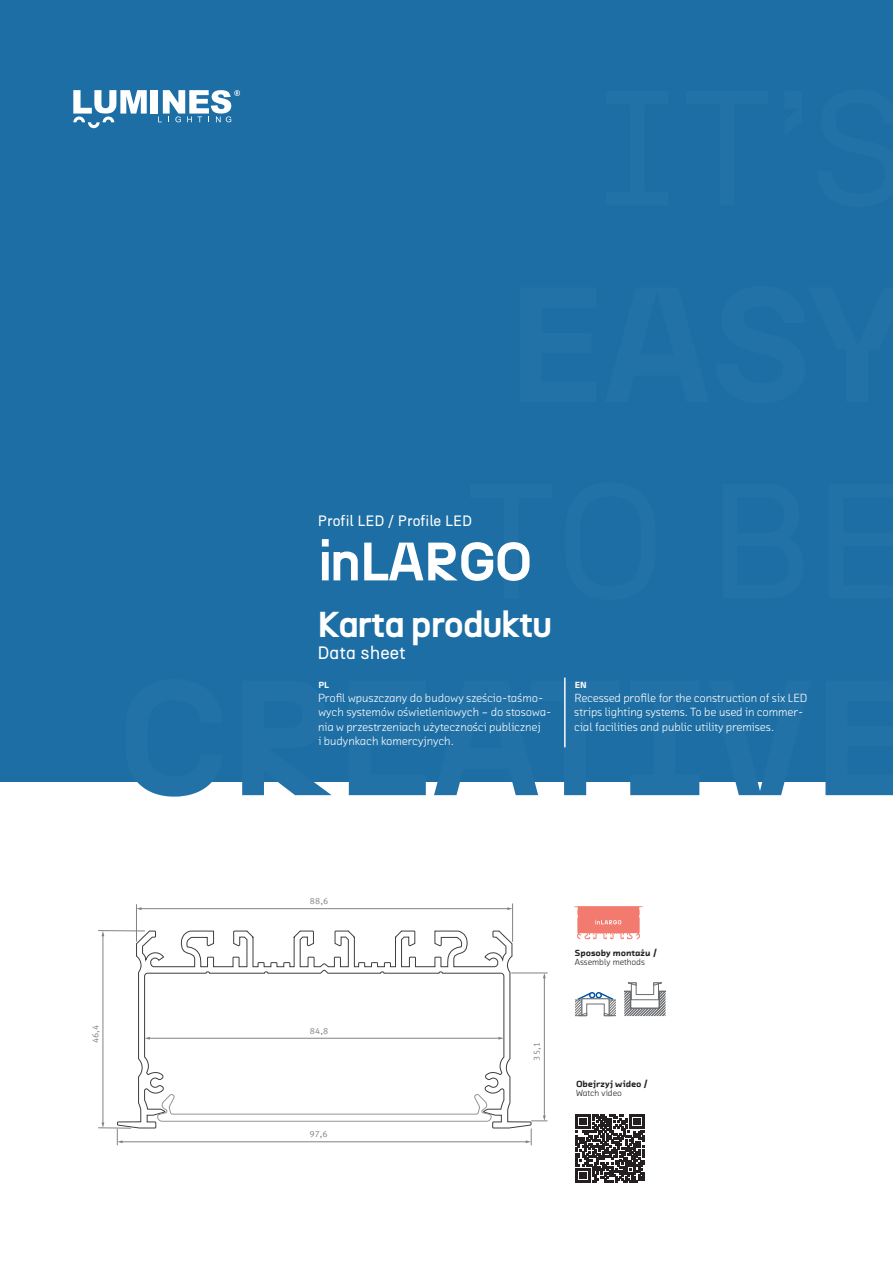
<style>
.page{position:relative;width:893px;height:1263px;background:#fff}
.page>*{position:absolute;margin:0;border:0;box-sizing:border-box;transform-origin:0 0}
.t1{font:700 54px "N27";color:#fff}
.t2{font:700 36px "N27";color:#fff}
.t3{font:18px "N27";color:#fff}
.t4{font:15px "N27";color:#fff}
.t5{font:12px/14.4px "Chambers Sans Pro";letter-spacing:-.005em;color:#fff}
.t6{font:900 9px "Chambers Sans Pro";letter-spacing:-.01em;color:#231f20}
.t7{font:9px "Chambers Sans Pro";letter-spacing:-.01em;color:#231f20}
.t8{font:9px "Meta Correspondence Pro";color:#808285}
.t9{font:900 9px "Chambers Sans Pro";color:#fff}
</style>
<div class="page">
<svg style="left:117px;top:930px;width:415px;height:199px"></svg>
<svg style="left:157px;top:1093px;width:335px;height:29px"></svg>
<hr style="left:122px;top:1141px;width:405px;height:1px;background:#808285">
<svg style="left:117px;top:1129px;width:6px;height:16px"></svg>
<svg style="left:526px;top:1129px;width:6px;height:16px"></svg>
<hr style="left:512px;top:973px;width:35px;height:1px;background:#808285">
<hr style="left:544px;top:977px;width:1px;height:139px;background:#808285">
<svg style="left:531px;top:1115px;width:16px;height:6px"></svg>
<hr style="left:149px;top:1038px;width:350px;height:1px;background:#808285">
<svg style="left:145px;top:1037px;width:5px;height:3px"></svg>
<svg style="left:498px;top:1037px;width:6px;height:3px"></svg>
<hr style="left:98px;top:930px;width:47px;height:1px;background:#808285">
<hr style="left:98px;top:1127px;width:33px;height:1px;background:#808285">
<hr style="left:103px;top:935px;width:1px;height:188px;background:#808285">
<svg style="left:102px;top:1122px;width:2px;height:6px"></svg>
<hr style="left:136px;top:904px;width:1px;height:37px;background:#808285">
<hr style="left:512px;top:904px;width:1px;height:37px;background:#808285">
<hr style="left:141px;top:908px;width:367px;height:1px;background:#808285">
<svg style="left:507px;top:907px;width:6px;height:3px"></svg>
<svg style="left:574px;top:906px;width:69px;height:33px"></svg>
<div style="left:0;top:0;width:893px;height:781px;background:#1c6ea4"></div>
<svg style="left:126px;top:781px;width:96px;height:16px"></svg>
<svg style="left:242px;top:781px;width:90px;height:14px"></svg>
<svg style="left:349px;top:781px;width:77px;height:14px"></svg>
<svg style="left:434px;top:680px;width:186px;height:115px"></svg>
<svg style="left:630px;top:781px;width:69px;height:14px"></svg>
<svg style="left:709px;top:781px;width:102px;height:14px"></svg>
<svg style="left:825px;top:781px;width:68px;height:14px"></svg>
<svg style="left:73px;top:90px;width:74px;height:38px"></svg>
<div style="left:151px;top:90px;width:7px;height:24px;background:#fff"></div>
<svg style="left:158px;top:90px;width:82px;height:32px"></svg>
<hr style="left:565px;top:678px;width:1px;height:69px;background:#fff">
<svg style="left:576px;top:1114px;width:68px;height:69px"></svg>
<svg style="left:575px;top:992px;width:41px;height:24px"></svg>
<svg style="left:624px;top:982px;width:42px;height:35px"></svg>
<p class="t8" style="left:89px;top:1043px;width:20px;rotate:-90deg">46,4</p>
<p class="t4" style="left:318px;top:512px;width:156px">Profil LED / Profile LED</p>
<h1 class="t1" style="left:320px;top:528px;width:213px">inLARGO</h1>
<h2 class="t2" style="left:318px;top:602px;width:236px">Karta produktu</h2>
<h3 class="t3" style="left:317px;top:641px;width:90px">Data sheet</h3>
<p class="t9" style="left:319px;top:679px;width:12px">PL</p>
<p class="t5" style="left:318px;top:690px;width:235px">Profil wpuszczany do budowy sześcio-taśmo&shy;wych systemów oświetleniowych – do stosowa&shy;nia w przestrzeniach użyteczności publicznej<br>i budynkach komercyjnych.</p>
<p class="t9" style="left:575px;top:679px;width:13px">EN</p>
<p class="t5" style="left:574px;top:690px;width:235px">Recessed profile for the construction of six LED strips lighting systems. To be used in commer&shy;cial facilities and public utility premises.</p>
<p class="t8" style="left:310px;top:894px;width:20px">88,6</p>
<p class="t8" style="left:310px;top:1024px;width:20px">84,8</p>
<p class="t8" style="left:309px;top:1127px;width:20px">97,6</p>
<p class="t8" style="left:530px;top:1060px;width:20px;rotate:-90deg">35,1</p>
<p class="t6" style="left:575px;top:947px;width:83px">Sposoby montażu /</p>
<p class="t7" style="left:575px;top:957px;width:71px">Assembly methods</p>
<p class="t6" style="left:576px;top:1078px;width:73px">Obejrzyj wideo /</p>
<p class="t7" style="left:576px;top:1088px;width:47px">Watch video</p>
</div>
